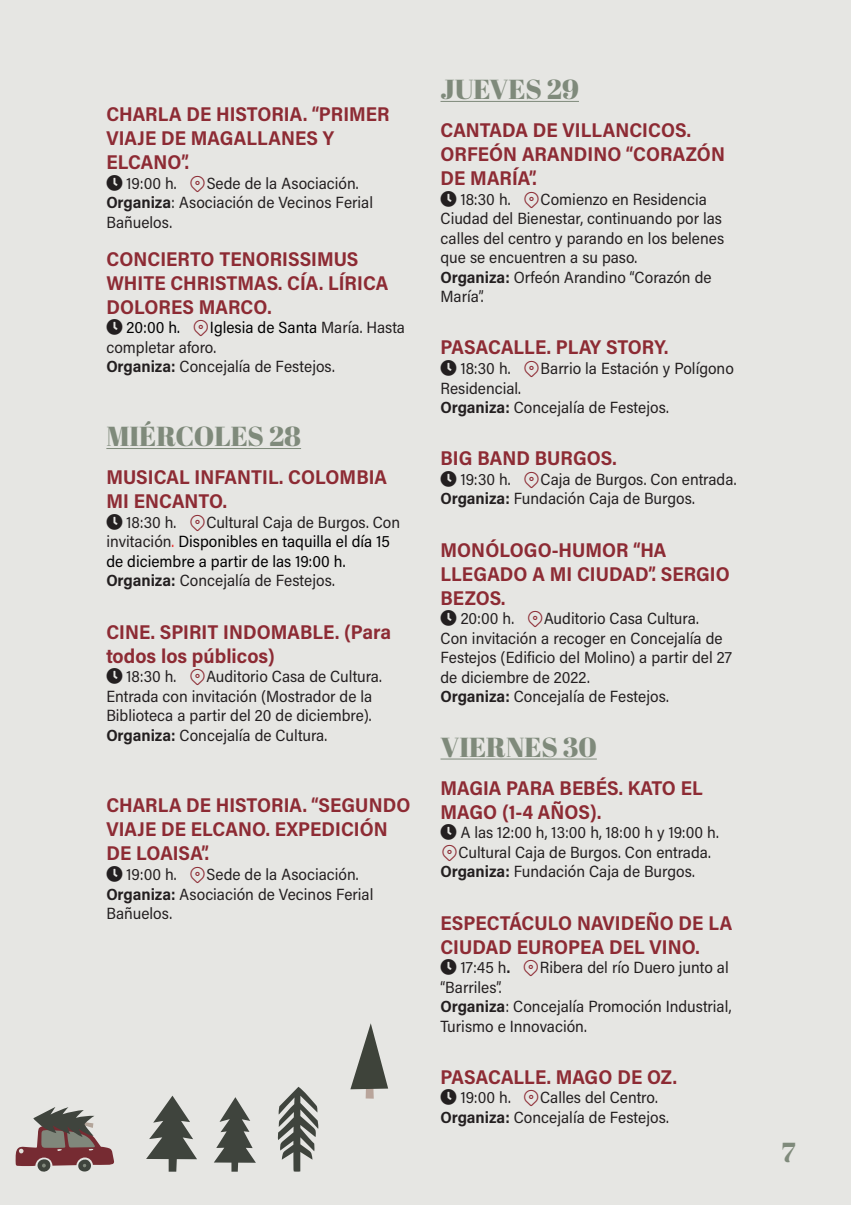
<style>
.page{position:relative;width:851px;height:1205px;background:#fff}
.page>*{position:absolute;margin:0;border:0;box-sizing:border-box;transform-origin:0 0}
.t1{font:27.5px "Abril Fatface";color:#7f8a7b}
.t2{font:700 20px/24px "Acumin Pro Semi Cond";letter-spacing:.005em;color:#8d2b34}
.t3{font:16.25px/19.5px "Acumin Pro Semi Cond";color:#231f20}
.t4{font:16.25px/19.5px "Acumin Pro Semi Cond";color:#000001}
.s1{font-weight:700}
.s2{color:#231f20}
.s3{color:#000001}
.s4{color:#ee2d2d}
.s5{font-weight:700;color:#231f20}
</style>
<div class="page">
<div style="left:0;top:0;width:850px;height:1205px;background:#e6e6e3"></div>
<hr style="left:106px;top:448px;width:195px;height:1px;background:#7f8a7b">
<hr style="left:440px;top:101px;width:139px;height:1px;background:#7f8a7b">
<hr style="left:440px;top:758px;width:156px;height:1px;background:#7f8a7b">
<svg style="left:15px;top:1107px;width:99px;height:65px"></svg>
<svg style="left:277px;top:1086px;width:42px;height:86px"></svg>
<div style="left:169px;top:1156px;width:8px;height:15px;background:#3f443d"></div>
<svg style="left:146px;top:1095px;width:51px;height:64px"></svg>
<div style="left:231px;top:1159px;width:7px;height:12px;background:#3f443d"></div>
<svg style="left:214px;top:1097px;width:42px;height:65px"></svg>
<div style="left:365px;top:1087px;width:9px;height:11px;background:#b9a59b"></div>
<svg style="left:350px;top:1023px;width:38px;height:66px"></svg>
<p class="t2" style="left:106px;top:101px;width:285px">CHARLA DE HISTORIA. “PRIMER<br>VIAJE DE MAGALLANES Y<br>ELCANO”.</p>
<p class="t3" style="left:106px;top:172px;width:72px">●□ 19:00 h.</p>
<p class="t3" style="left:106px;top:172px;width:268px;text-indent:100px">Sede de la Asociación.<br><span class="s1">Organiza</span>: Asociación de Vecinos Ferial<br>Bañuelos.</p>
<p class="t2" style="left:106px;top:246px;width:283px">CONCIERTO TENORISSIMUS<br>WHITE CHRISTMAS. CÍA. LÍRICA<br>DOLORES MARCO.</p>
<p class="t4" style="left:106px;top:317px;width:75px"><span class="s2">●□</span> 20:00 h.</p>
<p class="t3" style="left:106px;top:317px;width:300px;text-indent:104px"><span class="s3">Iglesia de Santa</span> María. Hasta completar aforo.<br><span class="s1">Organiza:</span> Concejalía de Festejos.</p>
<h1 class="t1" style="left:106px;top:417px;width:196px">MIÉRCOLES 28</h1>
<p class="t2" style="left:106px;top:464px;width:282px">MUSICAL INFANTIL. COLOMBIA<br>MI ENCANTO.</p>
<p class="t3" style="left:106px;top:512px;width:71px">●□ 18:30 h.</p>
<p class="t4" style="left:106px;top:512px;width:295px;text-indent:100px"><span class="s2">Cultural Caja de Burgos. Con invitación</span><span class="s4">.</span> Disponibles en taquilla el día 15 de diciembre a partir de las 19:00 h.<br><span class="s5">Organiza:</span> <span class="s2">Concejalía de Festejos.</span></p>
<p class="t2" style="left:106px;top:619px;width:286px">CINE. SPIRIT INDOMABLE. (Para todos los públicos)</p>
<p class="t3" style="left:106px;top:666px;width:71px">●□ 18:30 h.</p>
<p class="t3" style="left:106px;top:666px;width:277px;text-indent:100px">Auditorio Casa de Cultura.<br>Entrada con invitación (Mostrador de la Biblioteca a partir del 20 de diciembre).<br><span class="s1">Organiza:</span> Concejalía de Cultura.</p>
<p class="t2" style="left:106px;top:792px;width:305px">CHARLA DE HISTORIA. “SEGUNDO<br>VIAJE DE ELCANO. EXPEDICIÓN<br>DE LOAISA”.</p>
<p class="t3" style="left:106px;top:864px;width:72px">●□ 19:00 h.</p>
<p class="t3" style="left:106px;top:864px;width:268px;text-indent:100px">Sede de la Asociación.<br><span class="s1">Organiza:</span> Asociación de Vecinos Ferial<br>Bañuelos.</p>
<h1 class="t1" style="left:440px;top:70px;width:140px">JUEVES 29</h1>
<p class="t2" style="left:440px;top:117px;width:286px">CANTADA DE VILLANCICOS.<br>ORFEÓN ARANDINO “CORAZÓN<br>DE MARÍA”.</p>
<p class="t3" style="left:440px;top:188px;width:71px">●□ 18:30 h.</p>
<p class="t3" style="left:440px;top:188px;width:285px;text-indent:100px">Comienzo en Residencia<br>Ciudad del Bienestar, continuando por las calles del centro y parando en los belenes que se encuentren a su paso.<br><span class="s1">Organiza:</span> Orfeón Arandino “Corazón de<br>María”.</p>
<p class="t2" style="left:440px;top:334px;width:229px">PASACALLE. PLAY STORY.</p>
<p class="t3" style="left:440px;top:358px;width:71px">●□ 18:30 h.</p>
<p class="t3" style="left:540px;top:358px;width:195px">Barrio la Estación y Polígono</p>
<p class="t3" style="left:440px;top:377px;width:230px">Residencial.<br><span class="s1">Organiza:</span> Concejalía de Festejos.</p>
<p class="t2" style="left:440px;top:445px;width:178px">BIG BAND BURGOS.</p>
<p class="t3" style="left:440px;top:469px;width:72px">●□ 19:30 h.</p>
<p class="t3" style="left:440px;top:469px;width:297px;text-indent:100px">Caja de Burgos. Con entrada.<br><span class="s1">Organiza:</span> Fundación Caja de Burgos.</p>
<p class="t2" style="left:440px;top:537px;width:291px">MONÓLOGO-HUMOR “HA<br>LLEGADO A MI CIUDAD”. SERGIO<br>BEZOS.</p>
<p class="t3" style="left:440px;top:608px;width:75px">●□ 20:00 h.</p>
<p class="t3" style="left:440px;top:608px;width:293px;text-indent:104px">Auditorio Casa Cultura.<br>Con invitación a recoger en Concejalía de Festejos (Edificio del Molino) a partir del 27 de diciembre de 2022.<br><span class="s1">Organiza:</span> Concejalía de Festejos.</p>
<h1 class="t1" style="left:440px;top:727px;width:158px">VIERNES 30</h1>
<p class="t2" style="left:440px;top:775px;width:263px">MAGIA PARA BEBÉS. KATO EL<br>MAGO (1-4 AÑOS).</p>
<p class="t3" style="left:440px;top:822px;width:280px">●□ A las 12:00 h, 13:00 h, 18:00 h y 19:00 h.</p>
<p class="t3" style="left:458px;top:841px;width:254px">Cultural Caja de Burgos. Con entrada.</p>
<p class="t3" style="left:440px;top:861px;width:256px"><span class="s1">Organiza:</span> Fundación Caja de Burgos.</p>
<p class="t2" style="left:440px;top:909px;width:293px">ESPECTÁCULO NAVIDEÑO DE LA<br>CIUDAD EUROPEA DEL VINO.</p>
<p class="t3" style="left:440px;top:957px;width:71px">●□ 17:45 h<span class="s1">.</span></p>
<p class="t3" style="left:539px;top:957px;width:190px">Ribera del río Duero junto al</p>
<p class="t3" style="left:440px;top:976px;width:292px">“Barriles”.<br><span class="s1">Organiza</span>: Concejalía Promoción Industrial,<br>Turismo e Innovación.</p>
<p class="t2" style="left:440px;top:1064px;width:238px">PASACALLE. MAGO DE OZ.</p>
<p class="t3" style="left:440px;top:1087px;width:72px">●□ 19:00 h.</p>
<p class="t3" style="left:440px;top:1087px;width:230px;text-indent:99px">Calles del Centro.<br><span class="s1">Organiza:</span> Concejalía de Festejos.</p>
<h1 class="t1" style="left:781px;top:1132px;width:16px">7</h1>
</div>
